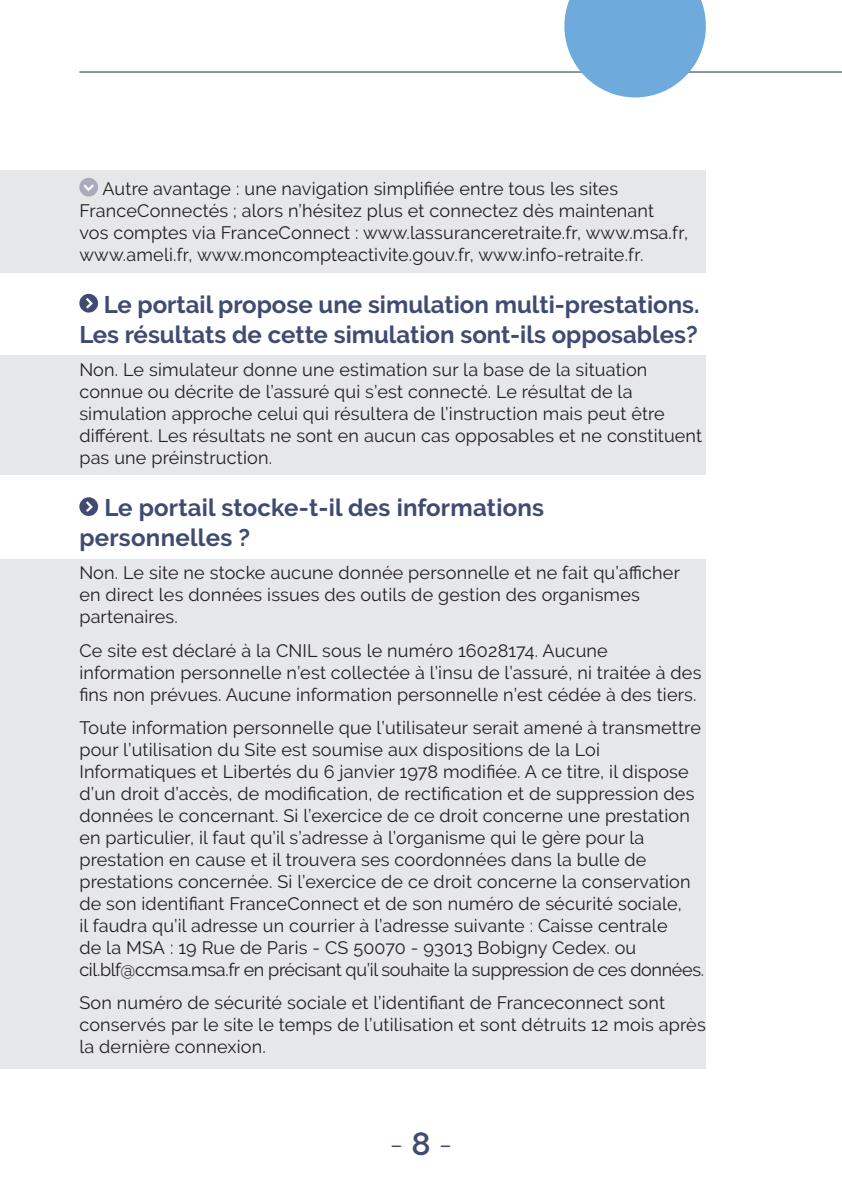
<style>
.page{position:relative;width:842px;height:1191px;background:#fff}
.page>*{position:absolute;margin:0;border:0;box-sizing:border-box;transform-origin:0 0}
.t1{font:300 32px "Raleway";color:#3f4b71}
.t2{font:700 24px/30px "Raleway";color:#3f4b71;text-align:right}
.t3{font:18px/22px "Raleway";letter-spacing:.01em;color:#231f20}
.s1{font-weight:600}
</style>
<div class="page">
<hr style="left:79px;top:71px;width:763px;height:2px;background:#3f4b71">
<div style="left:0;top:355px;width:706px;height:119px;background:#e6e7e9"></div>
<div style="left:0;top:170px;width:706px;height:102px;background:#e6e7e9"></div>
<div style="left:0;top:558px;width:706px;height:510px;background:#e6e7e9"></div>
<div style="left:79px;top:178px;width:19px;height:18px;background:#aaaabc;border-radius:50%"></div>
<svg style="left:83px;top:184px;width:11px;height:7px"></svg>
<div style="left:79px;top:294px;width:19px;height:19px;background:#3f4b71;border-radius:50%"></div>
<svg style="left:86px;top:298px;width:7px;height:10px"></svg>
<div style="left:79px;top:497px;width:19px;height:19px;background:#3f4b71;border-radius:50%"></div>
<svg style="left:86px;top:501px;width:7px;height:11px"></svg>
<svg style="left:564px;top:0;width:142px;height:97px"></svg>
<p class="t3" style="left:79px;top:177px;width:610px;text-indent:23px">Autre avantage : une navigation simplifiée entre tous les sites FranceConnectés ; alors n’hésitez plus et connectez dès maintenant<br>vos comptes via FranceConnect : www.lassuranceretraite.fr, www.msa.fr, www.ameli.fr, www.moncompteactivite.gouv.fr, www.info-retraite.fr.</p>
<h2 class="t2" style="left:79px;top:289px;width:622px">Le portail propose une simulation multi-prestations.<br>Les résultats de cette simulation sont-ils opposables?</h2>
<p class="t3" style="left:79px;top:358px;width:624px">Non. Le simulateur donne une estimation sur la base de la situation connue ou décrite de l’assuré qui s’est connecté. Le résultat de la simulation approche celui qui résultera de l’instruction mais peut être différent. Les résultats ne sont en aucun cas opposables et ne constituent pas une préinstruction.</p>
<h2 class="t2" style="left:79px;top:492px;width:466px;text-align:left;text-indent:25px">Le portail stocke-t-il des informations personnelles ?</h2>
<p class="t3" style="left:79px;top:562px;width:602px">Non. Le site ne stocke aucune donnée personnelle et ne fait qu’afficher en direct les données issues des outils de gestion des organismes partenaires.</p>
<p class="t3" style="left:79px;top:639px;width:624px">Ce site est déclaré à la CNIL sous le numéro 16028174. Aucune information personnelle n’est collectée à l’insu de l’assuré, ni traitée à des fins non prévues. Aucune information personnelle n’est cédée à des tiers.</p>
<p class="t3" style="left:79px;top:716px;width:626px">Toute information personnelle que l’utilisateur serait amené à transmettre pour l’utilisation du Site est soumise aux dispositions de la Loi Informatiques et Libertés du 6 janvier 1978 modifiée. A ce titre, il dispose d’un droit d’accès, de modification, de rectification et de suppression des données le concernant. Si l’exercice de ce droit concerne une prestation en particulier, il faut qu’il s’adresse à l’organisme qui le gère pour la prestation en cause et il trouvera ses coordonnées dans la bulle de prestations concernée. Si l’exercice de ce droit concerne la conservation de son identifiant FranceConnect et de son numéro de sécurité sociale,<br>il faudra qu’il adresse un courrier à l’adresse suivante : Caisse centrale<br>de la MSA : 19 Rue de Paris - CS 50070 - 93013 Bobigny Cedex. ou cil.blf@ccmsa.msa.fr en précisant qu’il souhaite la suppression de ces données.</p>
<p class="t3" style="left:79px;top:992px;width:628px">Son numéro de sécurité sociale et l’identifiant de Franceconnect sont conservés par le site le temps de l’utilisation et sont détruits 12 mois après la dernière connexion.</p>
<h1 class="t1" style="left:390px;top:1124px;width:64px">- <span class="s1">8</span> -</h1>
</div>
